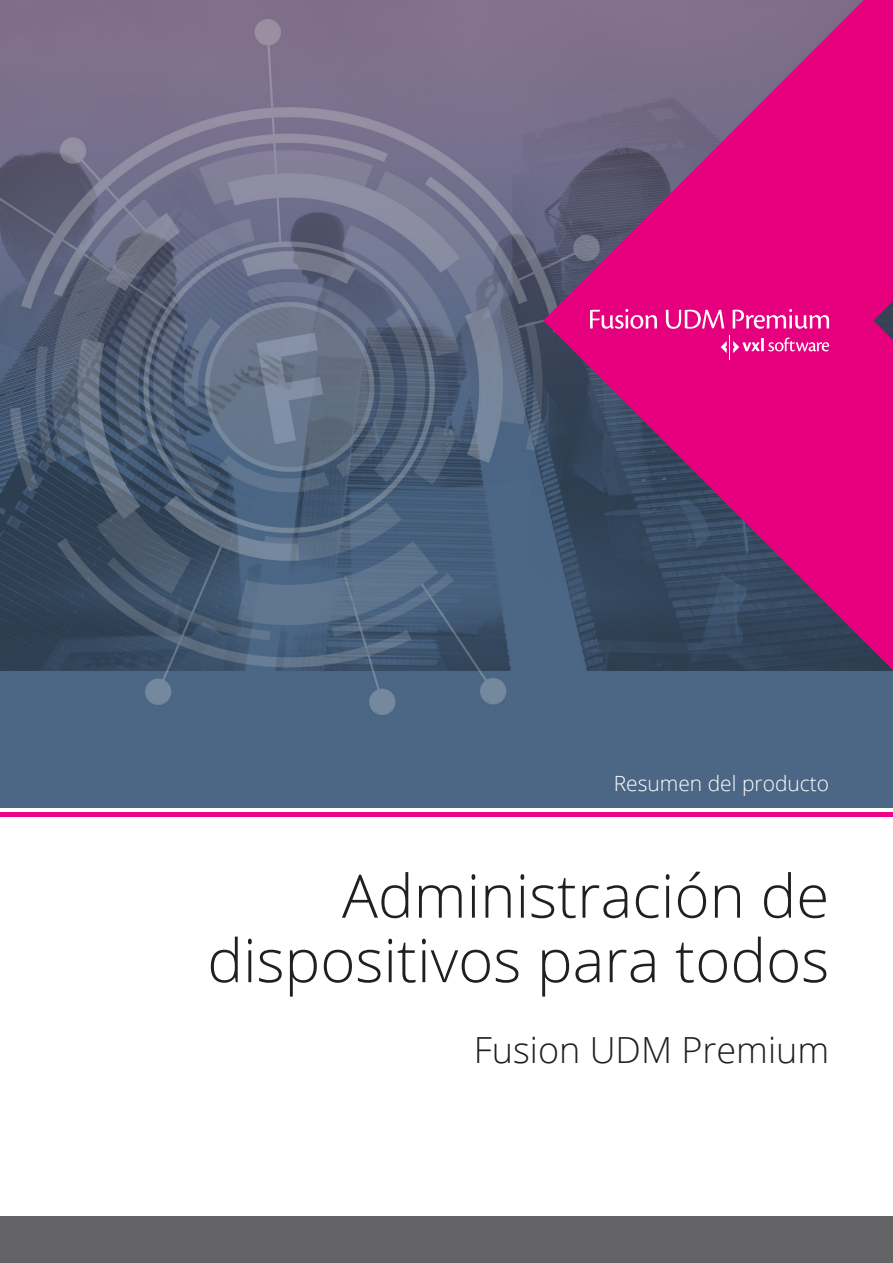
<style>
.page{position:relative;width:893px;height:1263px;background:#fff}
.page>*{position:absolute;margin:0;border:0;box-sizing:border-box;transform-origin:0 0}
.t1{font:300 60px/64.5px "Open Sans";color:#231f20;text-align:right}
.t2{font:300 36px "Open Sans";color:#231f20}
.t3{font:300 21px "Open Sans";color:#fff}
</style>
<div class="page">
<div style="left:0;top:1216px;width:893px;height:47px;background:#636366"></div>
<img style="left:0;top:0;width:893px;height:808px">
<hr style="left:0;top:812px;width:893px;height:4px;background:#ed028c">
<svg style="left:721px;top:335px;width:108px;height:24px;background:#ea2c94"></svg>
<svg style="left:590px;top:309px;width:67px;height:20px"></svg>
<svg style="left:666px;top:310px;width:58px;height:19px"></svg>
<svg style="left:732px;top:309px;width:97px;height:20px"></svg>
<p class="t3" style="left:614px;top:769px;width:217px">Resumen del producto</p>
<p class="t1" style="left:207px;top:862px;width:623px">Administración de dispositivos para todos</p>
<p class="t2" style="left:474px;top:1025px;width:357px">Fusion UDM Premium</p>
</div>
